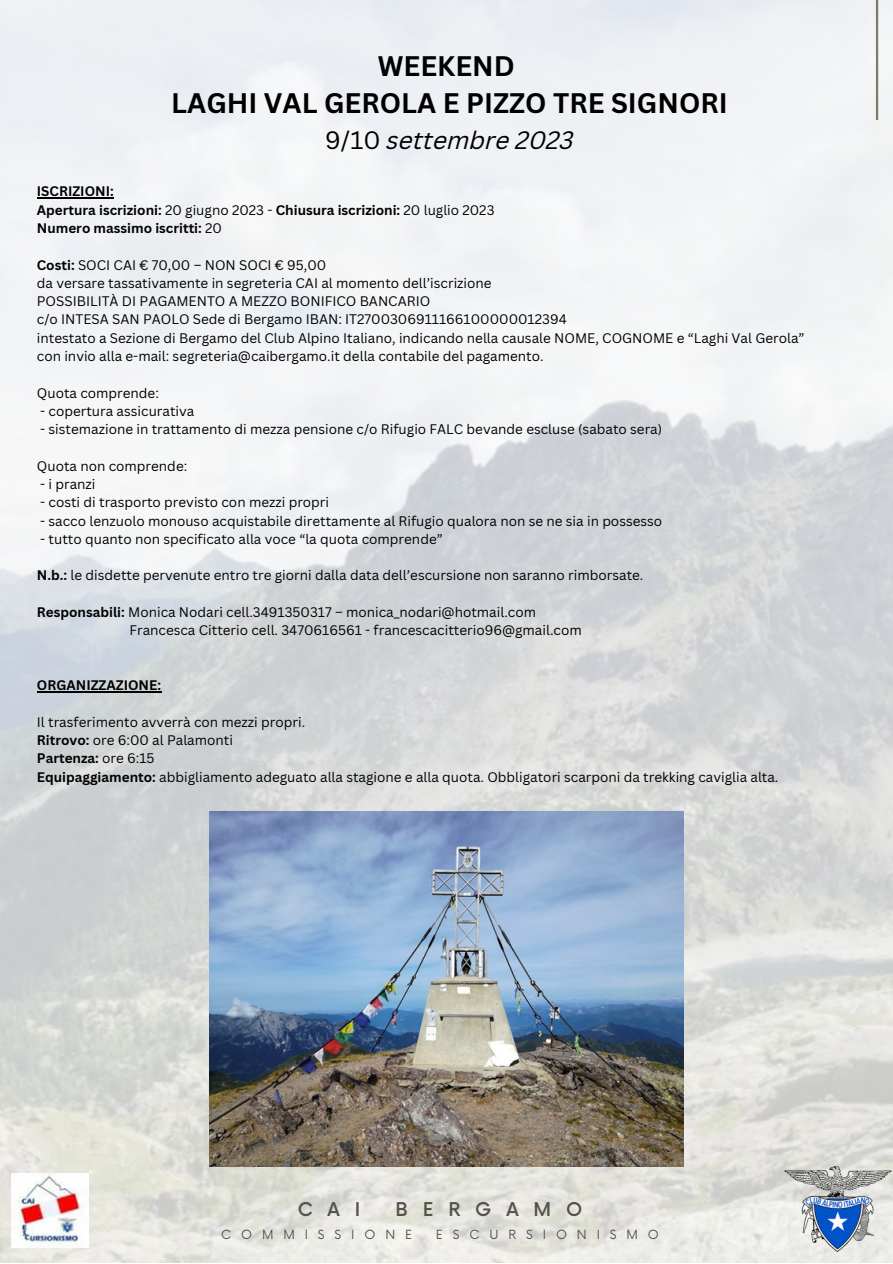
<style>
.page{position:relative;width:893px;height:1264px;background:#fff}
.page>*{position:absolute;margin:0;border:0;box-sizing:border-box;transform-origin:0 0}
.t1{font:700 27.45px "Canva Sans";color:#000}
.t2{font:italic 24.45px "Canva Sans";color:#000}
.t3{font:500 18.6px "Now";letter-spacing:.8em;color:#55524b}
.t4{font:13.5px "Canva Sans";color:#000}
.t5{font:700 13.5px "Canva Sans";color:#000}
.t6{font:12.3px "Now";letter-spacing:.8em;color:#55524b}
.s1{font-style:normal}
.s2{font-weight:400}
.s3{font-weight:700}
</style>
<div class="page">
<img style="left:0;top:0;width:892px;height:1262px">
<img style="left:11px;top:1173px;width:78px;height:74px">
<img style="left:783px;top:1166px;width:109px;height:87px">
<hr style="left:875px;top:0;width:3px;height:120px;background:#7d7b61">
<hr style="left:37px;top:197px;width:77px;height:1px;background:#000">
<hr style="left:37px;top:691px;width:124px;height:1px;background:#000">
<img style="left:210px;top:811px;width:473px;height:355px">
<p class="t1" style="left:378px;top:46px;width:138px">WEEKEND</p>
<p class="t1" style="left:171px;top:84px;width:558px">LAGHI VAL GEROLA E PIZZO TRE SIGNORI</p>
<p class="t2" style="left:325px;top:130px;width:250px"><span class="s1">9/10</span> settembre 2023</p>
<p class="t5" style="left:37px;top:182px;width:78px">ISCRIZIONI:</p>
<p class="t5" style="left:37px;top:200px;width:459px">Apertura iscrizioni: <span class="s2">20 giugno 2023 -</span> Chiusura iscrizioni: <span class="s2">20 luglio 2023</span></p>
<p class="t5" style="left:37px;top:218px;width:187px">Numero massimo iscritti: <span class="s2">20</span></p>
<p class="t4" style="left:37px;top:255px;width:291px"><span class="s3">Costi:</span> SOCI CAI € 70,00 – NON SOCI € 95,00</p>
<p class="t4" style="left:37px;top:273px;width:456px">da versare tassativamente in segreteria CAI al momento dell’iscrizione</p>
<p class="t4" style="left:37px;top:292px;width:395px">POSSIBILITÀ DI PAGAMENTO A MEZZO BONIFICO BANCARIO</p>
<p class="t4" style="left:37px;top:310px;width:531px">c/o INTESA SAN PAOLO Sede di Bergamo IBAN: IT2700306911166100000012394</p>
<p class="t4" style="left:37px;top:328px;width:769px">intestato a Sezione di Bergamo del Club Alpino Italiano, indicando nella causale NOME, COGNOME e “Laghi Val Gerola”</p>
<p class="t4" style="left:37px;top:346px;width:508px">con invio alla e-mail: segreteria@caibergamo.it della contabile del pagamento.</p>
<p class="t4" style="left:37px;top:383px;width:123px">Quota comprende:</p>
<p class="t4" style="left:40px;top:401px;width:156px">- copertura assicurativa</p>
<p class="t4" style="left:40px;top:419px;width:623px">- sistemazione in trattamento di mezza pensione c/o Rifugio FALC bevande escluse (sabato sera)</p>
<p class="t4" style="left:37px;top:456px;width:152px">Quota non comprende:</p>
<p class="t4" style="left:40px;top:474px;width:57px">- i pranzi</p>
<p class="t4" style="left:40px;top:493px;width:290px">- costi di trasporto previsto con mezzi propri</p>
<p class="t4" style="left:40px;top:511px;width:623px">- sacco lenzuolo monouso acquistabile direttamente al Rifugio qualora non se ne sia in possesso</p>
<p class="t4" style="left:40px;top:529px;width:404px">- tutto quanto non specificato alla voce “la quota comprende”</p>
<p class="t4" style="left:37px;top:566px;width:608px"><span class="s3">N.b.:</span> le disdette pervenute entro tre giorni dalla data dell’escursione non saranno rimborsate.</p>
<p class="t4" style="left:37px;top:602px;width:500px"><span class="s3">Responsabili:</span> Monica Nodari cell.3491350317 – monica_nodari@hotmail.com</p>
<p class="t4" style="left:129px;top:621px;width:454px">Francesca Citterio cell. 3470616561 - francescacitterio96@gmail.com</p>
<p class="t5" style="left:37px;top:675px;width:126px">ORGANIZZAZIONE:</p>
<p class="t4" style="left:37px;top:712px;width:270px">Il trasferimento avverrà con mezzi propri.</p>
<p class="t4" style="left:37px;top:730px;width:198px"><span class="s3">Ritrovo:</span> ore 6:00 al Palamonti</p>
<p class="t5" style="left:37px;top:749px;width:119px">Partenza: <span class="s2">ore 6:15</span></p>
<p class="t4" style="left:37px;top:767px;width:743px"><span class="s3">Equipaggiamento:</span> abbigliamento adeguato alla stagione e alla quota. Obbligatori scarponi da trekking caviglia alta.</p>
<p class="t3" style="left:298px;top:1199px;width:64px">CAI</p>
<p class="t3" style="left:395px;top:1199px;width:188px">BERGAMO</p>
<p class="t6" style="left:221px;top:1227px;width:193px">COMMISSIONE</p>
<p class="t6" style="left:436px;top:1227px;width:224px">ESCURSIONISMO</p>
</div>
